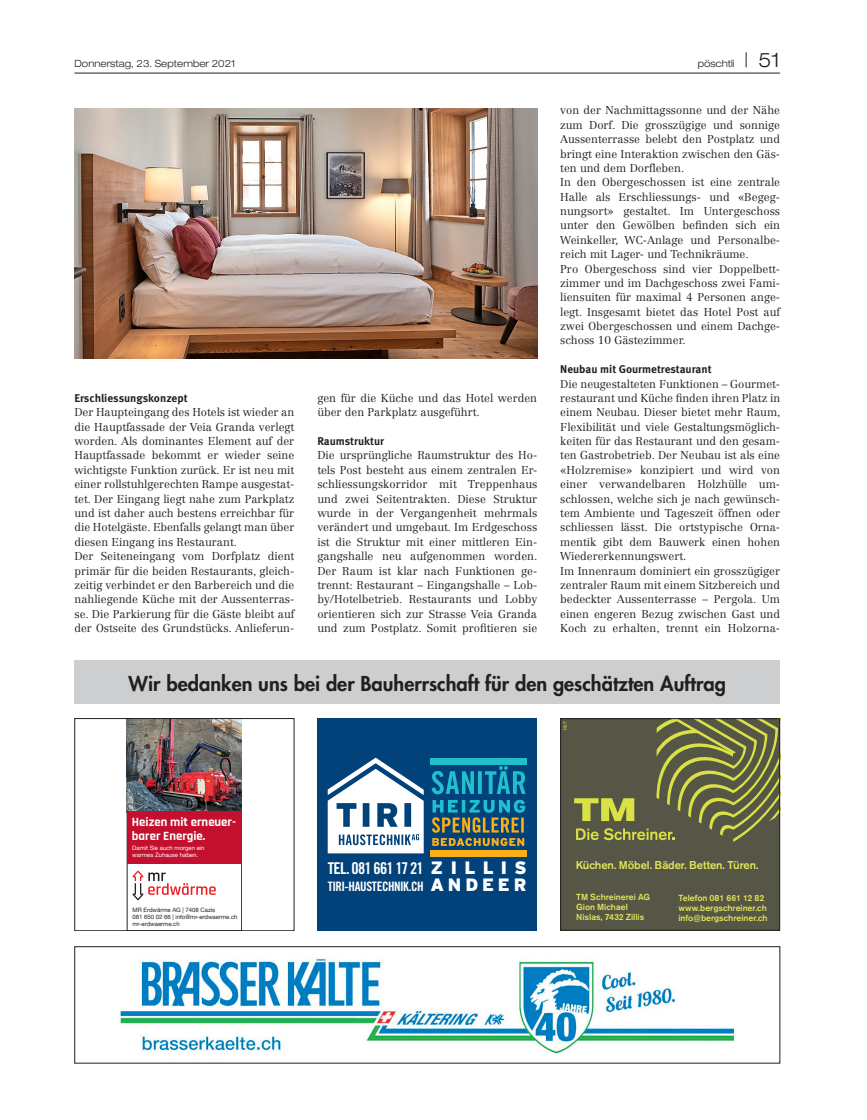
<style>
.page{position:relative;width:867px;height:1120px;background:#fff}
.page>*{position:absolute;margin:0;border:0;box-sizing:border-box;transform-origin:0 0}
.t1{font:800 20px "Futura Std";color:#231f20}
.t2{font:900 17.88px "Interstate";letter-spacing:.21em;color:#fff}
.t3{font:16.25px "Trade Gothic Bold Cond Twenty";letter-spacing:-.045em;color:#fff}
.t4{font:13px "Trade Gothic Bold Cond Twenty";letter-spacing:-.035em;color:#fff}
.t5{font:700 12.75px/13.5px "Rajdhani";color:#fff}
._200_GS_x08{font:300 11.25px/14.4px "Centennial LT Std";color:#231f20;text-align:justify}
._180_Zwischentitel_x{font:700 11.25px "Meta OT";letter-spacing:-.005em;color:#231f20}
.t6{font:500 11.25px "Akzidenz Grotesk BQ";letter-spacing:-.015em;color:#e2e55a}
.t7{font:300 expanded 10px "Helvetica Neue LT Std";color:#231f20;scale:.96 1}
.t8{font:500 8.75px/10px "Akzidenz Grotesk BQ";color:#e2e55a}
.t9{font:6px/7px "Helvetica Neue";color:#231f20}
.t10{font:6px/7px "Helvetica Neue";color:#fff}
.t11{font:5px "Akzidenz Grotesk BQ";color:#d9e146}
.s1{font-size:20px}
.s2{font-family:"Interstate";font-weight:900;font-size:17.88px}
</style>
<div class="page">
<hr style="left:74px;top:73px;width:706px;height:1px;background:#231f20">
<div style="left:74px;top:661px;width:706px;height:43px;background:#cdced0"></div>
<img style="left:74px;top:109px;width:463px;height:250px">
<img style="left:127px;top:720px;width:115px;height:91px">
<div style="left:127px;top:811px;width:115px;height:53px;background:#c3102e"></div>
<svg style="left:132px;top:871px;width:84px;height:29px"></svg>
<div style="left:74px;top:718px;width:220px;height:213px;border:1px solid #231f20"></div>
<div style="left:317px;top:718px;width:220px;height:213px;background:#004279"></div>
<svg style="left:327px;top:757px;width:200px;height:100px"></svg>
<div style="left:430px;top:757px;width:96px;height:7px;background:#21bece"></div>
<div style="left:430px;top:850px;width:96px;height:7px;background:#faaf18"></div>
<div style="left:560px;top:718px;width:219px;height:212px;background:#555645"></div>
<div style="left:560px;top:718px;width:219px;height:212px;border:1px solid #231f20"></div>
<svg style="left:574px;top:718px;width:206px;height:124px"></svg>
<img style="left:120px;top:959px;width:613px;height:95px">
<div style="left:74px;top:946px;width:706px;height:117px;border:1px solid #231f20"></div>
<p class="t7" style="left:74px;top:58px;width:169px">Donnerstag, 23. September 2021</p>
<p class="t7" style="left:697px;top:58px;width:87px">pöschtli <span class="s1">| 51</span></p>
<p class="_200_GS_x08" style="left:560px;top:103px;width:221px">von der Nachmittagssonne und der Nähe zum Dorf. Die grosszügige und sonnige Aussenterrasse belebt den Postplatz und bringt eine Interaktion zwischen den Gäs&shy;ten und dem Dorfleben.</p>
<p class="_200_GS_x08" style="left:560px;top:175px;width:221px">In den Obergeschossen ist eine zentrale Halle als Erschliessungs- und «Begeg&shy;nungsort» gestaltet. Im Untergeschoss unter den Gewölben befinden sich ein Weinkeller, WC-Anlage und Personalbe&shy;reich mit Lager- und Technikräume.</p>
<p class="_200_GS_x08" style="left:560px;top:261px;width:221px">Pro Obergeschoss sind vier Doppelbett&shy;zimmer und im Dachgeschoss zwei Fami&shy;liensuiten für maximal 4 Personen ange&shy;legt. Insgesamt bietet das Hotel Post auf zwei Obergeschossen und einem Dachge&shy;schoss 10 Gästezimmer.</p>
<p class="_180_Zwischentitel_x" style="left:560px;top:362px;width:153px">Neubau mit Gourmetrestaurant</p>
<p class="_200_GS_x08" style="left:560px;top:376px;width:222px">Die neugestalteten Funktionen – Gourmet&shy;restaurant und Küche finden ihren Platz in einem Neubau. Dieser bietet mehr Raum, Flexibilität und viele Gestaltungsmöglich&shy;keiten für das Restaurant und den gesam&shy;ten Gastrobetrieb. Der Neubau ist als eine «Holzremise» konzipiert und wird von einer verwandelbaren Holzhülle um&shy;schlossen, welche sich je nach gewünsch&shy;tem Ambiente und Tageszeit öffnen oder schliessen lässt. Die ortstypische Orna&shy;mentik gibt dem Bauwerk einen hohen Wiedererkennungswert.</p>
<p class="_200_GS_x08" style="left:560px;top:563px;width:221px">Im Innenraum dominiert ein grosszügiger zentraler Raum mit einem Sitzbereich und bedeckter Aussenterrasse – Pergola. Um einen engeren Bezug zwischen Gast und Koch zu erhalten, trennt ein Holzorna-</p>
<p class="t1" style="left:129px;top:670px;width:598px">Wir bedanken uns bei der Bauherrschaft für den geschätzten Auftrag</p>
<p class="_200_GS_x08" style="left:317px;top:391px;width:221px">gen für die Küche und das Hotel werden über den Parkplatz ausgeführt.</p>
<p class="_180_Zwischentitel_x" style="left:317px;top:434px;width:68px">Raumstruktur</p>
<p class="_200_GS_x08" style="left:317px;top:448px;width:222px">Die ursprüngliche Raumstruktur des Ho&shy;tels Post besteht aus einem zentralen Er&shy;schliessungskorridor mit Treppenhaus und zwei Seitentrakten. Diese Struktur wurde in der Vergangenheit mehrmals verändert und umgebaut. Im Erdgeschoss ist die Struktur mit einer mittleren Ein&shy;gangshalle neu aufgenommen worden.<br>Der Raum ist klar nach Funktionen ge&shy;trennt: Restaurant – Eingangshalle – Lob&shy;by/Hotelbetrieb. Restaurants und Lobby orientieren sich zur Strasse Veia Granda und zum Postplatz. Somit profitieren sie</p>
<p class="_180_Zwischentitel_x" style="left:74px;top:391px;width:115px">Erschliessungskonzept</p>
<p class="_200_GS_x08" style="left:74px;top:405px;width:221px">Der Haupteingang des Hotels ist wieder an die Hauptfassade der Veia Granda verlegt worden. Als dominantes Element auf der Hauptfassade bekommt er wieder seine wichtigste Funktion zurück. Er ist neu mit einer rollstuhlgerechten Rampe ausgestat&shy;tet. Der Eingang liegt nahe zum Parkplatz und ist daher auch bestens erreichbar für die Hotelgäste. Ebenfalls gelangt man über diesen Eingang ins Restaurant.</p>
<p class="_200_GS_x08" style="left:74px;top:549px;width:221px">Der Seiteneingang vom Dorfplatz dient primär für die beiden Restaurants, gleich&shy;zeitig verbindet er den Barbereich und die nahliegende Küche mit der Aussenterras&shy;se. Die Parkierung für die Gäste bleibt auf der Ostseite des Grundstücks. Anlieferun-</p>
<p class="t5" style="left:132px;top:816px;width:106px">Heizen mit erneuer&shy;barer Energie.</p>
<p class="t10" style="left:132px;top:845px;width:74px">Damit Sie auch morgen ein warmes Zuhause haben.</p>
<p class="t9" style="left:132px;top:906px;width:107px">MR Erdwärme AG | 7408 Cazis<br>081 650 02 66 | info@mr-erdwaerme.ch mr-erdwaerme.ch</p>
<p class="t11" style="left:562px;top:730px;width:11px;rotate:-90deg">Hü7</p>
<p class="t3" style="left:327px;top:858px;width:200px">TEL. 081 661 17 21 <span class="s2">Z I L L I S</span></p>
<p class="t2" style="left:430px;top:875px;width:97px">ANDEER</p>
<p class="t4" style="left:327px;top:879px;width:97px">TIRI-HAUSTECHNIK.CH</p>
<p class="t6" style="left:575px;top:858px;width:184px">Küchen. Möbel. Bäder. Betten. Türen.</p>
<p class="t8" style="left:576px;top:892px;width:75px">TM Schreinerei AG<br>Gion Michael<br>Nislas, 7432 Zillis</p>
<p class="t8" style="left:678px;top:893px;width:91px">Telefon 081 661 12 82 www.bergschreiner.ch info@bergschreiner.ch</p>
</div>
